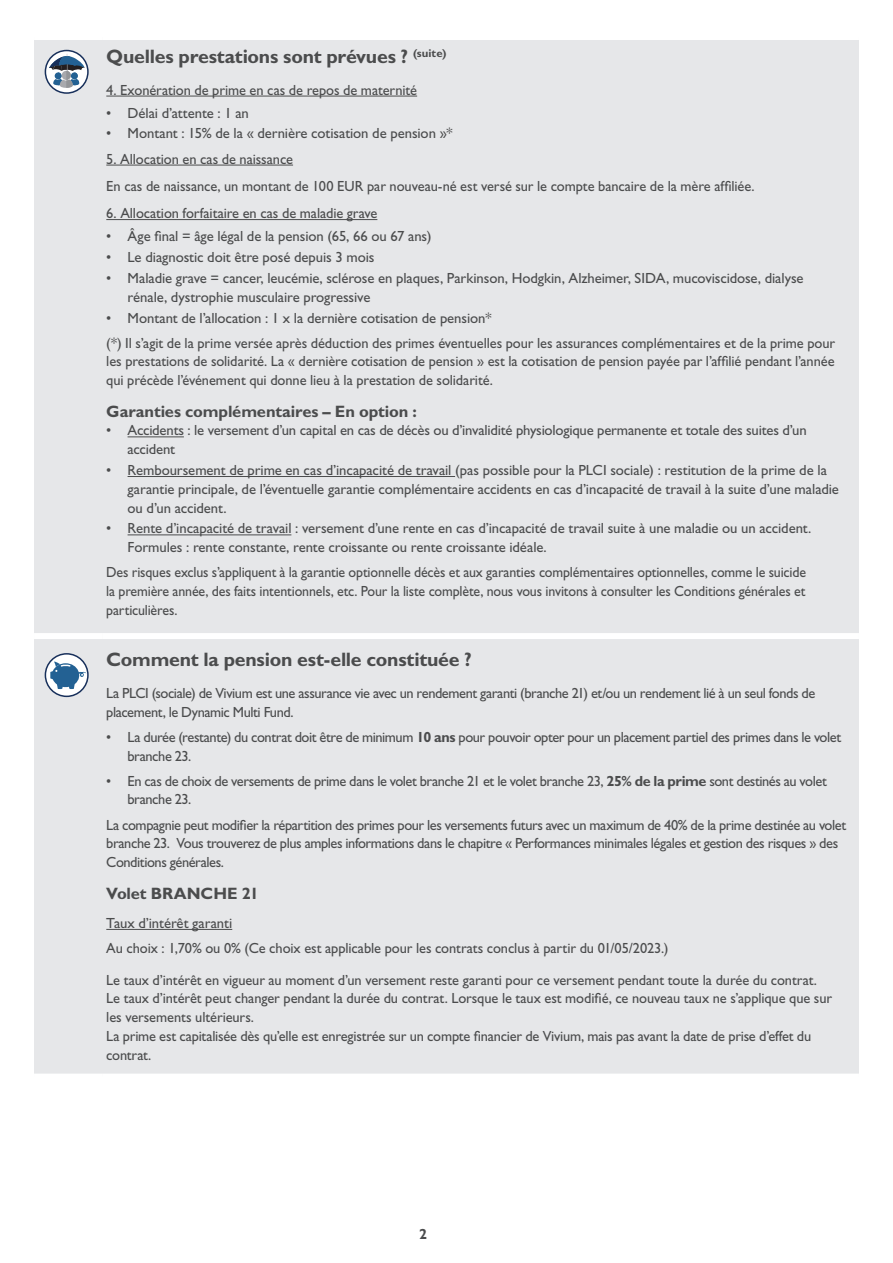
<style>
.page{position:relative;width:893px;height:1263px;background:#fff}
.page>*{position:absolute;margin:0;border:0;box-sizing:border-box;transform-origin:0 0}
.Hoofdtitel{font:700 19.5px "Gill Sans Std";letter-spacing:-.015em;color:#4b4c4d}
.Tussentitel{font:700 16.5px "Gill Sans Std";letter-spacing:-.005em;color:#4b4c4d}
.Tussen_tussentitel{font:700 16.5px "Gill Sans Std";letter-spacing:-.005em;color:#4b4c4d}
.Tussen_tussentitel-2{font:14.7px/18.8px "Gill Sans Std";letter-spacing:-.01em;color:#4b4c4d}
.Broodtekst{font:14.7px/18.8px "Gill Sans Std";letter-spacing:-.02em;color:#4b4c4d}
.Broodtekst-2{font:14.7px/18.8px "Gill Sans Std";letter-spacing:-.02em;color:#4b4c4d;text-align:justify;scale:.95 1}
.Tussen_tussentitel-3{font:14.7px/18.8px "Gill Sans Std";letter-spacing:-.03em;color:#4b4c4d}
.t1{font:700 14.7px "Gill Sans Std";color:#4b4c4d}
.s1{font-weight:700}
</style>
<div class="page">
<div style="left:34px;top:40px;width:825px;height:1033px;background:#e6e7e9"></div>
<div style="left:102px;top:633px;width:757px;height:6px;background:#fff"></div>
<div style="left:34px;top:633px;width:68px;height:6px;background:#fff"></div>
<svg style="left:45px;top:50px;width:44px;height:44px"></svg>
<hr style="left:106px;top:96px;width:311px;height:1px;background:#4b4c4d">
<hr style="left:106px;top:165px;width:187px;height:1px;background:#4b4c4d">
<hr style="left:106px;top:219px;width:271px;height:1px;background:#4b4c4d">
<hr style="left:128px;top:436px;width:56px;height:1px;background:#4b4c4d">
<hr style="left:128px;top:476px;width:327px;height:1px;background:#4b4c4d">
<hr style="left:128px;top:534px;width:163px;height:1px;background:#4b4c4d">
<svg style="left:45px;top:653px;width:44px;height:44px"></svg>
<hr style="left:106px;top:929px;width:126px;height:1px;background:#4b4c4d">
<p class="Hoofdtitel" style="left:106px;top:45px;width:342px">Quelles prestations sont prévues ? <sup>(suite)</sup></p>
<p class="Broodtekst" style="left:106px;top:80px;width:312px">4. Exonération de prime en cas de repos de maternité</p>
<p class="Tussen_tussentitel-2" style="left:106px;top:103px;width:144px">• Délai d’attente : 1 an</p>
<p class="Tussen_tussentitel-2" style="left:106px;top:124px;width:348px">• Montant : 15% de la « dernière cotisation de pension »*</p>
<p class="Broodtekst" style="left:106px;top:149px;width:188px">5. Allocation en cas de naissance</p>
<p class="Broodtekst" style="left:106px;top:177px;width:650px">En cas de naissance, un montant de 100 EUR par nouveau-né est versé sur le compte bancaire de la mère affiliée.</p>
<p class="Broodtekst" style="left:106px;top:204px;width:273px">6. Allocation forfaitaire en cas de maladie grave</p>
<p class="Tussen_tussentitel-2" style="left:106px;top:227px;width:327px">• Âge final = âge légal de la pension (65, 66 ou 67 ans)</p>
<p class="Tussen_tussentitel-2" style="left:106px;top:248px;width:270px">• Le diagnostic doit être posé depuis 3 mois</p>
<p class="Tussen_tussentitel-2" style="left:128px;top:269px;width:677px;text-indent:-21px">• Maladie grave = cancer, leucémie, sclérose en plaques, Parkinson, Hodgkin, Alzheimer, SIDA, mucoviscidose, dialyse rénale, dystrophie musculaire progressive</p>
<p class="Tussen_tussentitel-2" style="left:106px;top:308px;width:387px">• Montant de l’allocation : 1 x la dernière cotisation de pension*</p>
<p class="Broodtekst" style="left:106px;top:333px;width:730px;text-align:justify">(*) Il s’agit de la prime versée après déduction des primes éventuelles pour les assurances complémentaires et de la prime pour les prestations de solidarité. La « dernière cotisation de pension » est la cotisation de pension payée par l’affilié pendant l’année qui précède l’événement qui donne lieu à la prestation de solidarité.</p>
<p class="Tussentitel" style="left:106px;top:401px;width:312px">Garanties complémentaires – En option :</p>
<p class="Tussen_tussentitel-2" style="left:128px;top:421px;width:681px;text-indent:-21px">• Accidents : le versement d’un capital en cas de décès ou d’invalidité physiologique permanente et totale des suites d’un accident</p>
<p class="Tussen_tussentitel-2" style="left:128px;top:461px;width:713px;text-indent:-21px">• Remboursement de prime en cas d’incapacité de travail (pas possible pour la PLCI sociale) : restitution de la prime de la garantie principale, de l’éventuelle garantie complémentaire accidents en cas d’incapacité de travail à la suite d’une maladie ou d’un accident.</p>
<p class="Tussen_tussentitel-2" style="left:128px;top:519px;width:685px;text-indent:-21px">• Rente d’incapacité de travail : versement d’une rente en cas d’incapacité de travail suite à une maladie ou un accident.<br>Formules : rente constante, rente croissante ou rente croissante idéale.</p>
<p class="Broodtekst-2" style="left:106px;top:563px;width:738px">Des risques exclus s’appliquent à la garantie optionnelle décès et aux garanties complémentaires optionnelles, comme le suicide la première année, des faits intentionnels, etc. Pour la liste complète, nous vous invitons à consulter les Conditions générales et particulières.</p>
<p class="Hoofdtitel" style="left:106px;top:648px;width:367px">Comment la pension est-elle constituée ?</p>
<p class="Broodtekst" style="left:106px;top:684px;width:711px">La PLCI (sociale) de Vivium est une assurance vie avec un rendement garanti (branche 21) et/ou un rendement lié à un seul fonds de placement, le Dynamic Multi Fund.</p>
<p class="Tussen_tussentitel-3" style="left:128px;top:727px;width:715px;text-indent:-21px">• La durée (restante) du contrat doit être de minimum <span class="s1">10 ans</span> pour pouvoir opter pour un placement partiel des primes dans le volet branche 23.</p>
<p class="Tussen_tussentitel-3" style="left:128px;top:771px;width:701px;text-indent:-21px">• En cas de choix de versements de prime dans le volet branche 21 et le volet branche 23, <span class="s1">25% de la prime</span> sont destinés au volet branche 23.</p>
<p class="Broodtekst" style="left:106px;top:815px;width:741px">La compagnie peut modifier la répartition des primes pour les versements futurs avec un maximum de 40% de la prime destinée au volet branche 23. Vous trouverez de plus amples informations dans le chapitre « Performances minimales légales et gestion des risques » des<br>Conditions générales.</p>
<p class="Tussen_tussentitel" style="left:106px;top:883px;width:154px">Volet BRANCHE 21</p>
<p class="Tussen_tussentitel-2" style="left:106px;top:914px;width:127px">Taux d’intérêt garanti</p>
<p class="Broodtekst" style="left:106px;top:939px;width:564px">Au choix : 1,70% ou 0% (Ce choix est applicable pour les contrats conclus à partir du 01/05/2023.)</p>
<p class="Tussen_tussentitel-2" style="left:106px;top:970px;width:727px">Le taux d’intérêt en vigueur au moment d’un versement reste garanti pour ce versement pendant toute la durée du contrat.<br>Le taux d’intérêt peut changer pendant la durée du contrat. Lorsque le taux est modifié, ce nouveau taux ne s’applique que sur les versements ultérieurs.<br>La prime est capitalisée dès qu’elle est enregistrée sur un compte financier de Vivium, mais pas avant la date de prise d’effet du contrat.</p>
<p class="t1" style="left:419px;top:1225px;width:9px">2</p>
</div>
